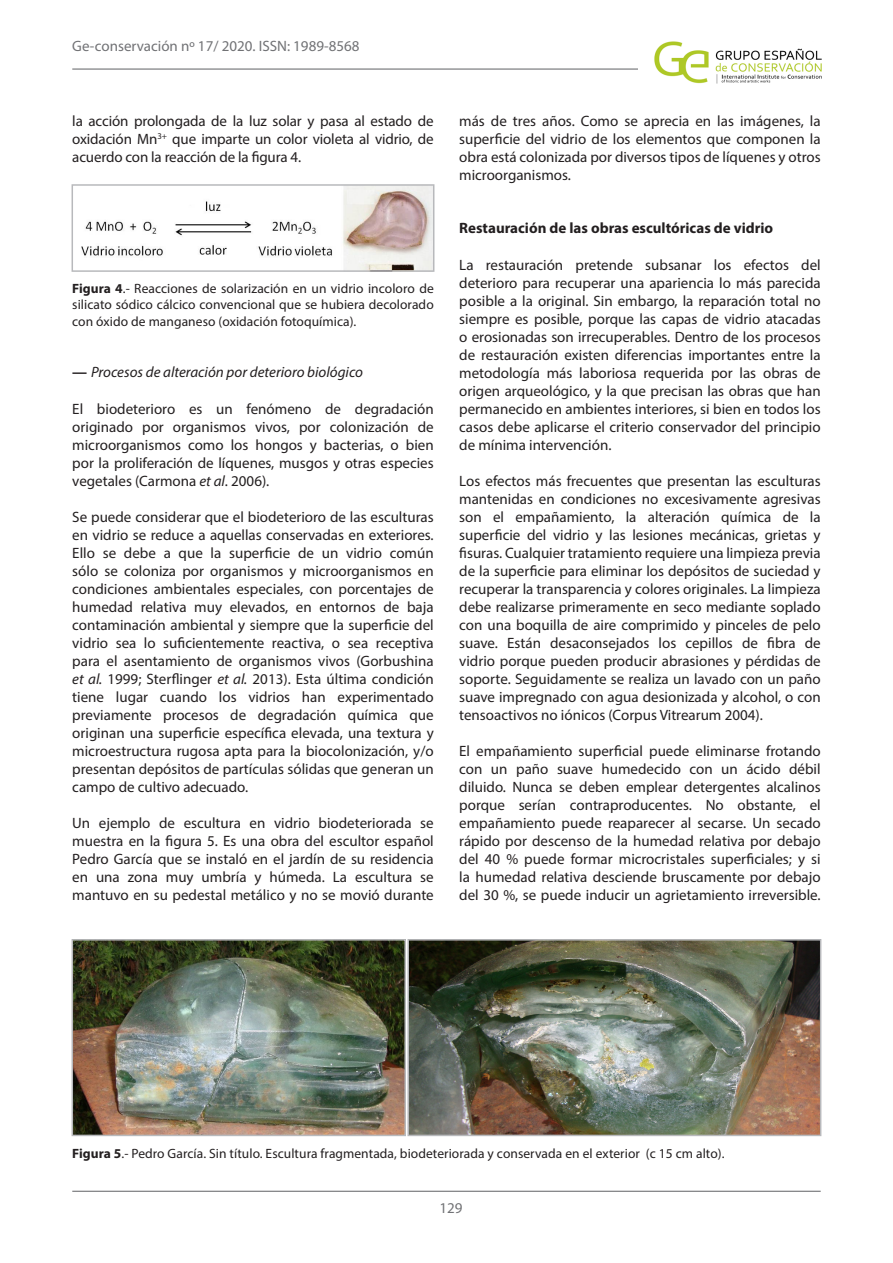
<style>
.page{position:relative;width:893px;height:1263px;background:#fff}
.page>*{position:absolute;margin:0;border:0;box-sizing:border-box;transform-origin:0 0}
.Tipo_de_texto{font:15px/18px "Myriad Pro";color:#231f20;text-align:justify}
.t1{font:15px "Myriad Pro";color:#717275}
.negrita_titulito{font:italic 15px "Myriad Pro";color:#231f20}
.negrita_titulito-2{font:700 15px "Myriad Pro";color:#231f20}
.Pies_de_foto{font:13.5px/16.5px "Myriad Pro";letter-spacing:.005em;color:#231f20;text-align:justify}
.s1{font-weight:700}
.s2{font-weight:700;font-style:normal}
.s3{font-style:italic}
</style>
<div class="page">
<hr style="left:72px;top:68px;width:567px;height:2px;background:#717275">
<hr style="left:72px;top:1191px;width:749px;height:1px;background:#717275">
<img style="left:654px;top:41px;width:168px;height:43px">
<img style="left:81px;top:187px;width:350px;height:82px">
<div style="left:72px;top:184px;width:362px;height:88px;border:2px solid #b8b9bc"></div>
<img style="left:75px;top:942px;width:328px;height:191px">
<div style="left:72px;top:939px;width:334px;height:197px;border:2px solid #b8b9bc"></div>
<img style="left:410px;top:942px;width:408px;height:191px">
<div style="left:407px;top:939px;width:414px;height:197px;border:2px solid #b8b9bc"></div>
<p class="t1" style="left:72px;top:37px;width:289px">Ge-conservación nº 17/ 2020. ISSN: 1989-8568</p>
<p class="Tipo_de_texto" style="left:72px;top:112px;width:363px">la acción prolongada de la luz solar y pasa al estado de oxidación Mn<sup>3+</sup> que imparte un color violeta al vidrio, de acuerdo con la reacción de la figura 4.</p>
<p class="Pies_de_foto" style="left:72px;top:280px;width:363px"><span class="s1">Figura 4</span>.- Reacciones de solarización en un vidrio incoloro de silicato sódico cálcico convencional que se hubiera decolorado con óxido de manganeso (oxidación fotoquímica).</p>
<p class="negrita_titulito" style="left:72px;top:363px;width:292px"><span class="s2">—</span> Procesos de alteración por deterioro biológico</p>
<p class="Tipo_de_texto" style="left:72px;top:400px;width:363px">El biodeterioro es un fenómeno de degradación originado por organismos vivos, por colonización de microorganismos como los hongos y bacterias, o bien por la proliferación de líquenes, musgos y otras especies vegetales (Carmona <span class="s3">et al</span>. 2006).</p>
<p class="Tipo_de_texto" style="left:72px;top:508px;width:363px">Se puede considerar que el biodeterioro de las esculturas en vidrio se reduce a aquellas conservadas en exteriores.<br>Ello se debe a que la superficie de un vidrio común sólo se coloniza por organismos y microorganismos en condiciones ambientales especiales, con porcentajes de humedad relativa muy elevados, en entornos de baja contaminación ambiental y siempre que la superficie del vidrio sea lo suficientemente reactiva, o sea receptiva para el asentamiento de organismos vivos (Gorbushina <span class="s3">et al.</span> 1999; Sterflinger <span class="s3">et al.</span> 2013). Esta última condición tiene lugar cuando los vidrios han experimentado previamente procesos de degradación química que originan una superficie específica elevada, una textura y microestructura rugosa apta para la biocolonización, y/o presentan depósitos de partículas sólidas que generan un campo de cultivo adecuado.</p>
<p class="Tipo_de_texto" style="left:72px;top:814px;width:363px">Un ejemplo de escultura en vidrio biodeteriorada se muestra en la figura 5. Es una obra del escultor español Pedro García que se instaló en el jardín de su residencia en una zona muy umbría y húmeda. La escultura se mantuvo en su pedestal metálico y no se movió durante</p>
<p class="Tipo_de_texto" style="left:459px;top:112px;width:363px">más de tres años. Como se aprecia en las imágenes, la superficie del vidrio de los elementos que componen la obra está colonizada por diversos tipos de líquenes y otros microorganismos.</p>
<p class="negrita_titulito-2" style="left:459px;top:218px;width:315px">Restauración de las obras escultóricas de vidrio</p>
<p class="Tipo_de_texto" style="left:459px;top:256px;width:363px">La restauración pretende subsanar los efectos del deterioro para recuperar una apariencia lo más parecida posible a la original. Sin embargo, la reparación total no siempre es posible, porque las capas de vidrio atacadas o erosionadas son irrecuperables. Dentro de los procesos de restauración existen diferencias importantes entre la metodología más laboriosa requerida por las obras de origen arqueológico, y la que precisan las obras que han permanecido en ambientes interiores, si bien en todos los casos debe aplicarse el criterio conservador del principio de mínima intervención.</p>
<p class="Tipo_de_texto" style="left:459px;top:472px;width:363px">Los efectos más frecuentes que presentan las esculturas mantenidas en condiciones no excesivamente agresivas son el empañamiento, la alteración química de la superficie del vidrio y las lesiones mecánicas, grietas y fisuras. Cualquier tratamiento requiere una limpieza previa de la superficie para eliminar los depósitos de suciedad y recuperar la transparencia y colores originales. La limpieza debe realizarse primeramente en seco mediante soplado con una boquilla de aire comprimido y pinceles de pelo suave. Están desaconsejados los cepillos de fibra de vidrio porque pueden producir abrasiones y pérdidas de soporte. Seguidamente se realiza un lavado con un paño suave impregnado con agua desionizada y alcohol, o con tensoactivos no iónicos (Corpus Vitrearum 2004).</p>
<p class="Tipo_de_texto" style="left:459px;top:742px;width:363px">El empañamiento superficial puede eliminarse frotando con un paño suave humedecido con un ácido débil diluido. Nunca se deben emplear detergentes alcalinos porque serían contraproducentes. No obstante, el empañamiento puede reaparecer al secarse. Un secado rápido por descenso de la humedad relativa por debajo del 40 % puede formar microcristales superficiales; y si la humedad relativa desciende bruscamente por debajo del 30 %, se puede inducir un agrietamiento irreversible.</p>
<p class="Pies_de_foto" style="left:72px;top:1145px;width:654px"><span class="s1">Figura 5</span>.- Pedro García. Sin título. Escultura fragmentada, biodeteriorada y conservada en el exterior (c 15 cm alto).</p>
<p class="t1" style="left:439px;top:1198px;width:25px">129</p>
</div>
